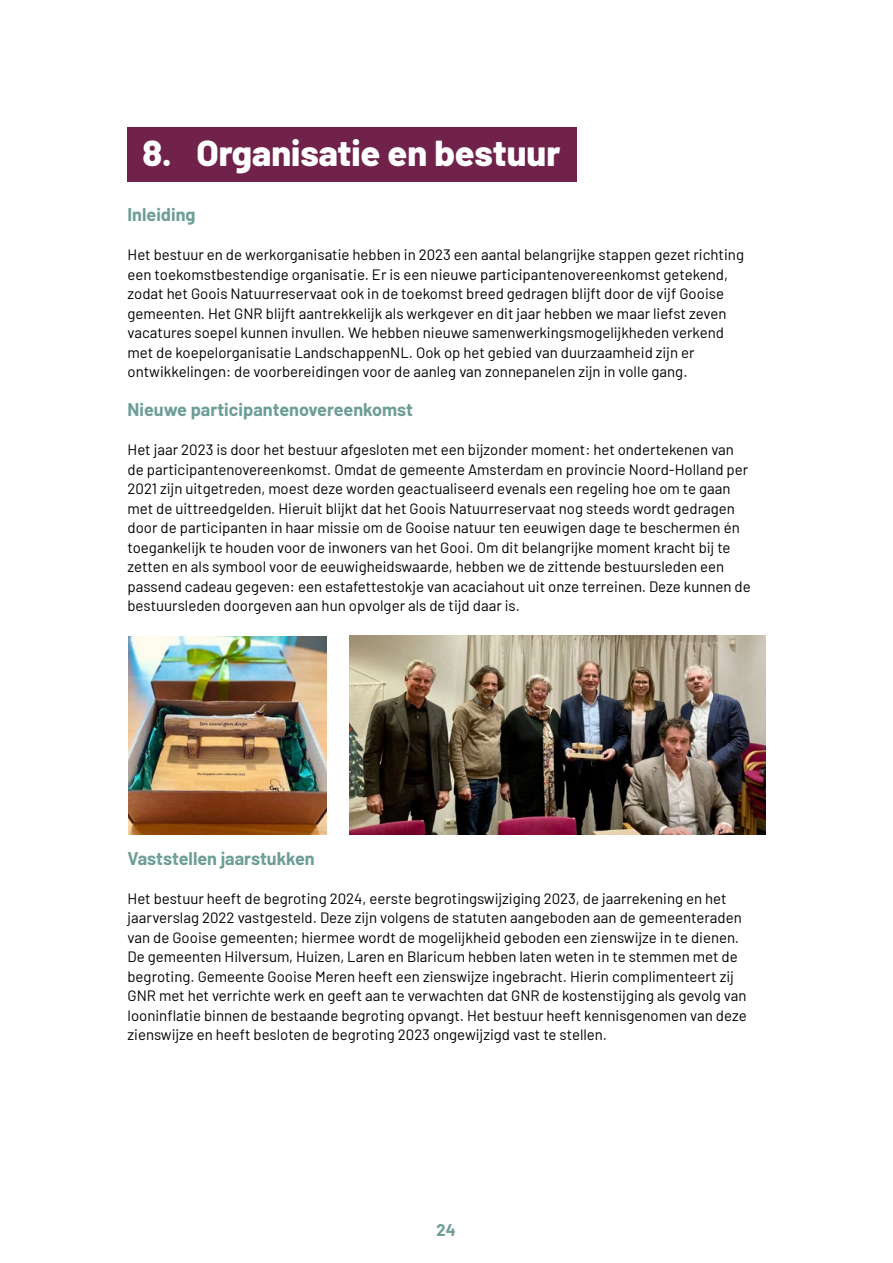
<style>
.page{position:relative;width:893px;height:1263px;background:#fff}
.page>*{position:absolute;margin:0;border:0;box-sizing:border-box;transform-origin:0 0}
.t1{font:800 36px "Barlow";color:#fff}
.t2{font:700 18px "Barlow";color:#6d9e96}
.t3{font:700 16.5px "Barlow";color:#6d9e96}
.t4{font:15px/19.5px "Barlow";color:#000}
</style>
<div class="page">
<div style="left:128px;top:128px;width:449px;height:54px;background:#70224a"></div>
<img style="left:349px;top:636px;width:416px;height:198px">
<img style="left:128px;top:636px;width:199px;height:198px">
<h1 class="t1" style="left:142px;top:126px;width:419px">8. Organisatie en bestuur</h1>
<p class="t2" style="left:128px;top:201px;width:70px">Inleiding</p>
<p class="t4" style="left:128px;top:244px;width:618px">Het bestuur en de werkorganisatie hebben in 2023 een aantal belangrijke stappen gezet richting een toekomstbestendige organisatie. Er is een nieuwe participantenovereenkomst getekend, zodat het Goois Natuurreservaat ook in de toekomst breed gedragen blijft door de vijf Gooise gemeenten. Het GNR blijft aantrekkelijk als werkgever en dit jaar hebben we maar liefst zeven vacatures soepel kunnen invullen. We hebben nieuwe samenwerkingsmogelijkheden verkend met de koepelorganisatie LandschappenNL. Ook op het gebied van duurzaamheid zijn er ontwikkelingen: de voorbereidingen voor de aanleg van zonnepanelen zijn in volle gang.</p>
<p class="t2" style="left:128px;top:396px;width:287px">Nieuwe participantenovereenkomst</p>
<p class="t4" style="left:128px;top:439px;width:625px">Het jaar 2023 is door het bestuur afgesloten met een bijzonder moment: het ondertekenen van de participantenovereenkomst. Omdat de gemeente Amsterdam en provincie Noord-Holland per 2021 zijn uitgetreden, moest deze worden geactualiseerd evenals een regeling hoe om te gaan met de uittreedgelden. Hieruit blijkt dat het Goois Natuurreservaat nog steeds wordt gedragen door de participanten in haar missie om de Gooise natuur ten eeuwigen dage te beschermen én toegankelijk te houden voor de inwoners van het Gooi. Om dit belangrijke moment kracht bij te zetten en als symbool voor de eeuwigheidswaarde, hebben we de zittende bestuursleden een passend cadeau gegeven: een estafettestokje van acaciahout uit onze terreinen. Deze kunnen de bestuursleden doorgeven aan hun opvolger als de tijd daar is.</p>
<p class="t2" style="left:128px;top:845px;width:189px">Vaststellen jaarstukken</p>
<p class="t4" style="left:128px;top:887px;width:621px">Het bestuur heeft de begroting 2024, eerste begrotingswijziging 2023, de jaarrekening en het jaarverslag 2022 vastgesteld. Deze zijn volgens de statuten aangeboden aan de gemeenteraden van de Gooise gemeenten; hiermee wordt de mogelijkheid geboden een zienswijze in te dienen.<br>De gemeenten Hilversum, Huizen, Laren en Blaricum hebben laten weten in te stemmen met de begroting. Gemeente Gooise Meren heeft een zienswijze ingebracht. Hierin complimenteert zij GNR met het verrichte werk en geeft aan te verwachten dat GNR de kostenstijging als gevolg van looninflatie binnen de bestaande begroting opvangt. Het bestuur heeft kennisgenomen van deze zienswijze en heeft besloten de begroting 2023 ongewijzigd vast te stellen.</p>
<p class="t3" style="left:436px;top:1218px;width:21px">24</p>
</div>
